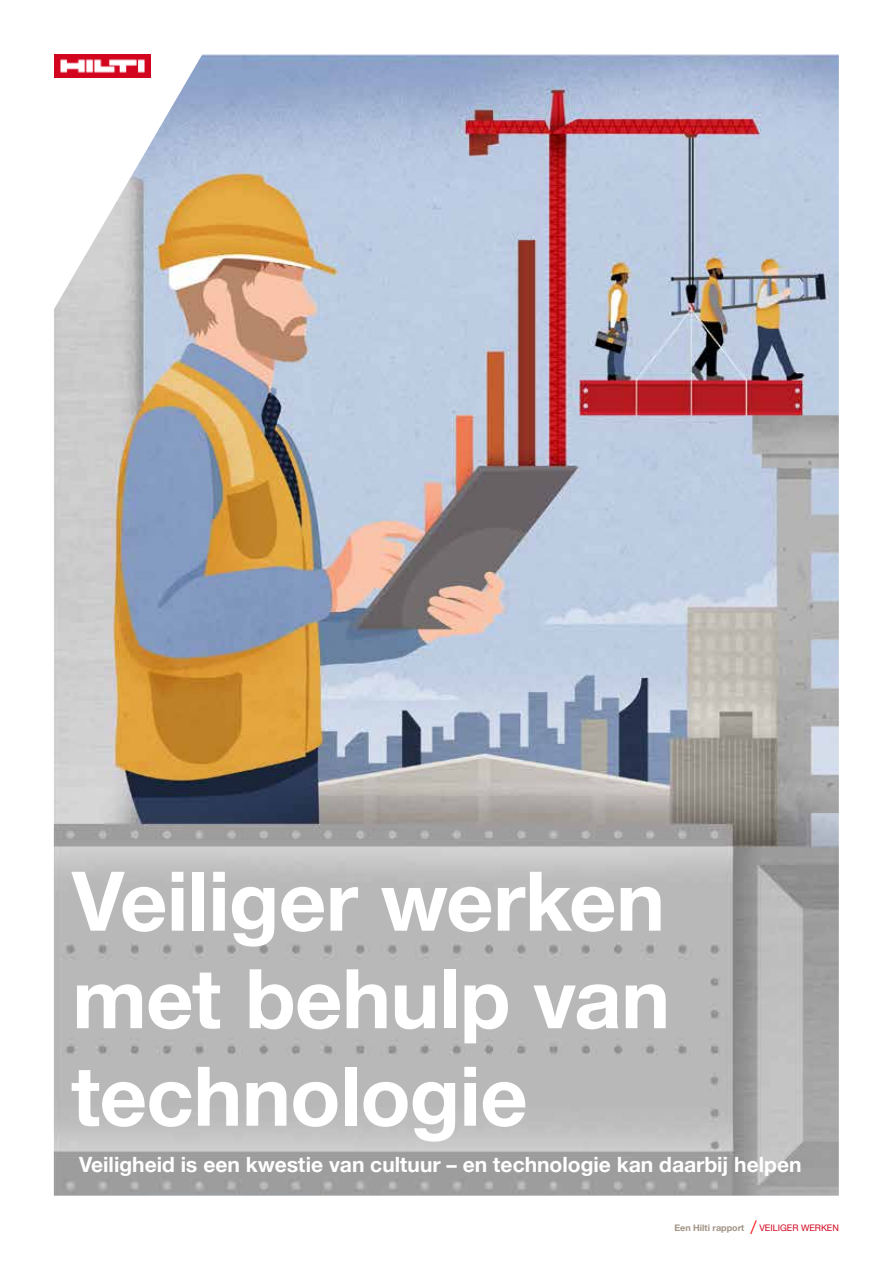
<style>
.page{position:relative;width:893px;height:1263px;background:#fff}
.page>*{position:absolute;margin:0;border:0;box-sizing:border-box;transform-origin:0 0}
.t1{font:700 82.5px/97.5px "Hilti";letter-spacing:-.005em;color:#fff;text-align:justify}
.t2{font:700 21px "Hilti";color:#fff}
.t3{font:700 9px "Hilti";color:#a19385}
.s1{font-weight:400;font-size:15px;color:#f00}
.s2{font-weight:400;color:#d2051e}
</style>
<div class="page">
<img style="left:54px;top:54px;width:785px;height:1142px">
<svg style="left:54px;top:54px;width:180px;height:347px"></svg>
<img style="left:54px;top:54px;width:97px;height:23px">
<h1 class="t1" style="left:72px;top:853px;width:599px">Veiliger werken met behulp van technologie</h1>
<p class="t2" style="left:79px;top:1153px;width:724px">Veiligheid is een kwestie van cultuur – en technologie kan daarbij helpen</p>
<p class="t3" style="left:674px;top:1222px;width:166px">Een Hilti rapport <span class="s1">/</span> <span class="s2">VEILIGER WERKEN</span></p>
</div>
